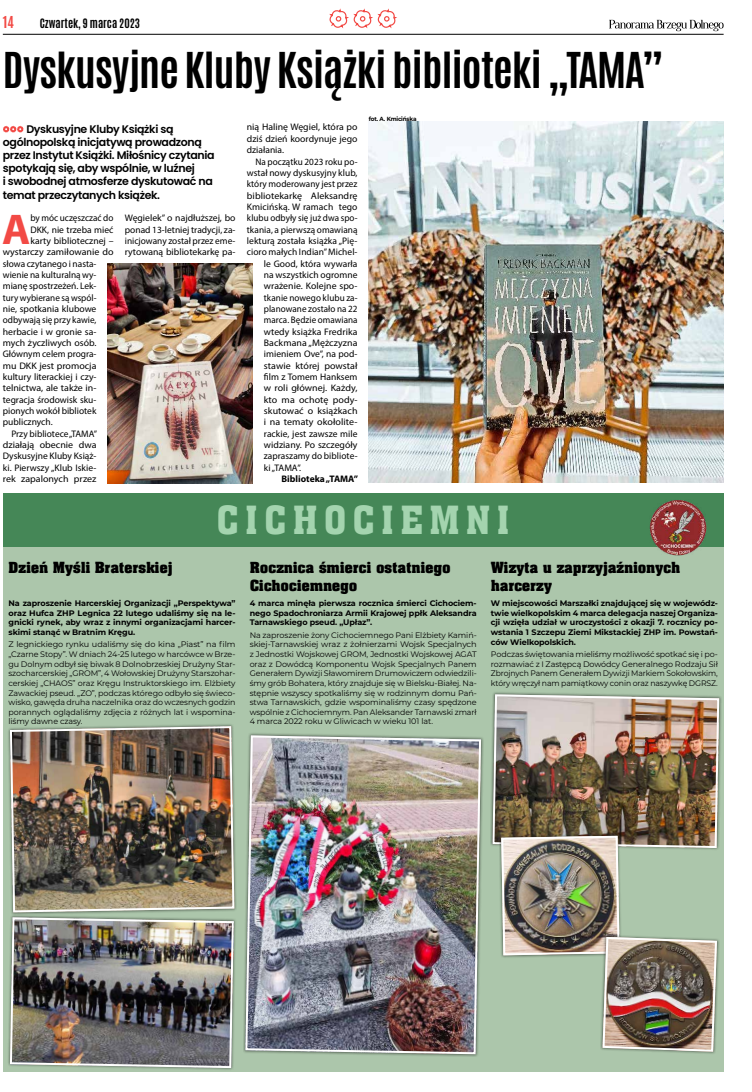
<style>
.page{position:relative;width:752px;height:1092px;background:#fff}
.page>*{position:absolute;margin:0;border:0;box-sizing:border-box;transform-origin:0 0}
.t1{font:700 43.1px "Myriad Pro";color:#f24a45}
.t2{font:700 42px "Antonio";letter-spacing:-.02em;color:#000}
.t3{font:37.8px "Aachen EU";letter-spacing:.15em;color:#a4d4af}
.t4{font:700 15px/18px "Aachen EU";letter-spacing:-.02em;color:#000}
.t5{font:700 14px "Antonio";color:#f24a45}
.t6{font:600 11px/13.2px "Poppins";letter-spacing:-.03em;color:#000}
.t7{font:700 11px "Antonio";color:#000}
.t8{font:9.5px/11.3px "Myriad Pro";color:#000;text-align:justify}
.t9{font:9.5px "Myriad Pro";color:#000;scale:1.05 1}
.t10{font:9.5px "Myriad Pro";color:#000;scale:.96 1}
.t11{font:9.5px "Myriad Pro";color:#000;scale:1.04 1}
.t12{font:9.5px "Myriad Pro";color:#000;scale:.95 1}
.t13{font:700 9.5px "Myriad Pro";color:#000}
.t14{font:8px/9.6px "Montserrat";letter-spacing:-.01em;color:#000;text-align:justify}
.t15{font:700 8px/9.6px "Montserrat";letter-spacing:-.01em;color:#000;text-align:justify}
.t16{font:700 6px "Montserrat";letter-spacing:-.03em;color:#000;scale:.95 1}
</style>
<div class="page">
<svg style="left:609px;top:20px;width:114px;height:11px"></svg>
<hr style="left:3px;top:34px;width:720px;height:1px;background:#000">
<svg style="left:329px;top:8px;width:68px;height:21px"></svg>
<svg style="left:3px;top:125px;width:21px;height:8px"></svg>
<img style="left:108px;top:264px;width:144px;height:219px">
<img style="left:369px;top:122px;width:354px;height:360px">
<div style="left:3px;top:547px;width:720px;height:524px;background:#acc6ab"></div>
<div style="left:3px;top:493px;width:720px;height:54px;background:#458757"></div>
<img style="left:649px;top:500px;width:57px;height:56px">
<div style="left:7px;top:723px;width:230px;height:192px;background:#000;opacity:.5"></div>
<img style="left:9px;top:725px;width:226px;height:188px">
<div style="left:7px;top:914px;width:229px;height:156px;background:#000;opacity:.5"></div>
<img style="left:9px;top:916px;width:226px;height:152px">
<img style="left:244px;top:734px;width:238px;height:321px">
<div style="left:489px;top:691px;width:232px;height:159px;background:#000;opacity:.5"></div>
<img style="left:491px;top:693px;width:228px;height:156px">
<div style="left:498px;top:833px;width:124px;height:125px;background:#000;opacity:.5"></div>
<img style="left:501px;top:835px;width:118px;height:120px">
<div style="left:501px;top:835px;width:118px;height:120px;border:2px solid #fff;border-radius:2px"></div>
<div style="left:599px;top:934px;width:120px;height:120px;background:#000;opacity:.5"></div>
<img style="left:602px;top:936px;width:114px;height:115px">
<div style="left:602px;top:936px;width:114px;height:115px;border:2px solid #fff;border-radius:4px"></div>
<h3 class="t5" style="left:3px;top:12px;width:13px">14</h3>
<h3 class="t7" style="left:40px;top:16px;width:102px">Czwartek, 9 marca 2023</h3>
<h2 class="t2" style="left:3px;top:40px;width:662px">Dyskusyjne Kluby Książki biblioteki „TAMA”</h2>
<h3 class="t6" style="left:3px;top:122px;width:213px;text-indent:23px">Dyskusyjne Kluby Książki są ogólnopolską inicjatywą prowadzoną przez Instytut Książki. Miłośnicy czytania spotykają się, aby wspólnie, w luźnej<br>i swobodnej atmosferze dyskutować na temat przeczytanych książek.</h3>
<p class="t16" style="left:369px;top:114px;width:52px">fot. A. Kmicińska</p>
<p class="t8" style="left:247px;top:121px;width:112px">nią Halinę Węgiel, która po dziś dzień koordynuje jego działania.</p>
<p class="t10" style="left:255px;top:155px;width:108px">Na początku 2023 roku po-</p>
<p class="t8" style="left:247px;top:167px;width:112px">wstał nowy dyskusyjny klub,</p>
<p class="t10" style="left:247px;top:178px;width:117px">który moderowany jest przez</p>
<p class="t9" style="left:247px;top:189px;width:107px">bibliotekarkę Aleksandrę</p>
<p class="t8" style="left:247px;top:201px;width:112px">Kmicińską. W ramach tego</p>
<p class="t12" style="left:247px;top:212px;width:118px">klubu odbyły się już dwa spo-</p>
<p class="t8" style="left:247px;top:223px;width:112px">tkania, a pierwszą omawianą</p>
<p class="t8" style="left:247px;top:235px;width:112px">lekturą została książka „Pię-</p>
<p class="t8" style="left:247px;top:246px;width:112px">cioro małych Indian” Michel-</p>
<p class="t8" style="left:264px;top:257px;width:95px">le Good, która wywarła</p>
<p class="t8" style="left:264px;top:269px;width:95px">na wszystkich ogromne</p>
<p class="t8" style="left:264px;top:280px;width:95px">wrażenie. Kolejne spo-</p>
<p class="t10" style="left:264px;top:291px;width:99px">tkanie nowego klubu za-</p>
<p class="t10" style="left:264px;top:303px;width:99px">planowane zostało na 22</p>
<p class="t12" style="left:264px;top:314px;width:100px">marca. Będzie omawiana</p>
<p class="t8" style="left:264px;top:326px;width:95px">wtedy książka Fredrika</p>
<p class="t11" style="left:264px;top:337px;width:91px">Backmana „Mężczyzna</p>
<p class="t8" style="left:264px;top:348px;width:95px">imieniem Ove”, na pod-</p>
<p class="t9" style="left:264px;top:359px;width:91px">stawie której powstał</p>
<p class="t8" style="left:264px;top:371px;width:95px">film z Tomem Hanksem</p>
<p class="t9" style="left:264px;top:382px;width:91px">w roli głównej. Każdy,</p>
<p class="t9" style="left:264px;top:393px;width:91px">kto ma ochotę pody-</p>
<p class="t9" style="left:264px;top:405px;width:91px">skutować o książkach</p>
<p class="t9" style="left:264px;top:416px;width:91px">i na tematy okołolite-</p>
<p class="t8" style="left:264px;top:428px;width:95px">rackie, jest zawsze mile</p>
<p class="t8" style="left:264px;top:439px;width:95px">widziany. Po szczegóły</p>
<p class="t8" style="left:264px;top:450px;width:95px">zapraszamy do bibliote-</p>
<p class="t8" style="left:264px;top:462px;width:39px">ki „TAMA”.</p>
<p class="t13" style="left:281px;top:473px;width:78px">Biblioteka „TAMA”</p>
<h1 class="t1" style="left:2px;top:201px;width:30px">A</h1>
<p class="t8" style="left:30px;top:212px;width:84px">by móc uczęszczać do</p>
<p class="t8" style="left:125px;top:212px;width:112px">Węgielek” o najdłuższej, bo ponad 13-letniej tradycji, za&shy;inicjowany został przez eme&shy;rytowaną bibliotekarkę pa-</p>
<p class="t8" style="left:30px;top:223px;width:84px">DKK, nie trzeba mieć</p>
<p class="t8" style="left:30px;top:235px;width:84px">karty bibliotecznej –</p>
<p class="t9" style="left:3px;top:246px;width:107px">wystarczy zamiłowanie do</p>
<p class="t8" style="left:3px;top:257px;width:95px">słowa czytanego i nasta-</p>
<p class="t8" style="left:3px;top:269px;width:95px">wienie na kulturalną wy-</p>
<p class="t8" style="left:3px;top:280px;width:95px">mianę spostrzeżeń. Lek-</p>
<p class="t10" style="left:3px;top:291px;width:99px">tury wybierane są wspól-</p>
<p class="t8" style="left:3px;top:303px;width:95px">nie, spotkania klubowe</p>
<p class="t8" style="left:3px;top:314px;width:95px">odbywają się przy kawie,</p>
<p class="t8" style="left:3px;top:326px;width:95px">herbacie i w gronie sa-</p>
<p class="t8" style="left:3px;top:337px;width:95px">mych życzliwych osób.</p>
<p class="t8" style="left:3px;top:348px;width:95px">Głównym celem progra-</p>
<p class="t11" style="left:3px;top:359px;width:91px">mu DKK jest promocja</p>
<p class="t8" style="left:3px;top:371px;width:95px">kultury literackiej i czy-</p>
<p class="t11" style="left:3px;top:382px;width:91px">telnictwa, ale także in-</p>
<p class="t8" style="left:3px;top:394px;width:95px">tegracja środowisk sku-</p>
<p class="t8" style="left:3px;top:405px;width:95px">pionych wokół bibliotek</p>
<p class="t8" style="left:3px;top:416px;width:51px">publicznych.</p>
<p class="t8" style="left:11px;top:428px;width:87px">Przy bibliotece „TAMA”</p>
<p class="t9" style="left:3px;top:439px;width:91px">działają obecnie dwa</p>
<p class="t8" style="left:3px;top:450px;width:95px">Dyskusyjne Kluby Książ-</p>
<p class="t8" style="left:3px;top:462px;width:95px">ki. Pierwszy „Klub Iskie-</p>
<p class="t9" style="left:3px;top:473px;width:91px">rek zapalonych przez</p>
<h3 class="t3" style="left:216px;top:495px;width:295px">CICHOCIEMNI</h3>
<h3 class="t4" style="left:9px;top:558px;width:166px">Dzień Myśli Braterskiej</h3>
<h3 class="t4" style="left:249px;top:558px;width:202px">Rocznica śmierci ostatniego<br>Cichociemnego</h3>
<h3 class="t4" style="left:490px;top:558px;width:191px">Wizyta u zaprzyjaźnionych harcerzy</h3>
<p class="t15" style="left:9px;top:598px;width:228px">Na zaproszenie Harcerskiej Organizacji „Perspektywa” oraz Hufca ZHP Legnica 22 lutego udaliśmy się na le&shy;gnicki rynek, aby wraz z innymi organizacjami harcer&shy;skimi stanąć w Bratnim Kręgu.</p>
<p class="t14" style="left:9px;top:639px;width:228px">Z legnickiego rynku udaliśmy się do kina „Piast” na film „Czarne Stopy”. W dniach 24-25 lutego w harcówce w Brze&shy;gu Dolnym odbył się biwak 8 Dolnobrzeskiej Drużyny Star&shy;szocharcerskiej „GROM”, 4 Wołowskiej Drużyny Starszohar&shy;cerskiej „CHAOS” oraz Kręgu Instruktorskiego im. Elżbiety Zawackiej pseud. „ZO”, podczas którego odbyło się świeco&shy;wisko, gawęda druha naczelnika oraz do wczesnych godzin porannych oglądaliśmy zdjęcia z różnych lat i wspomina&shy;liśmy dawne czasy.</p>
<p class="t15" style="left:249px;top:598px;width:228px">4 marca minęła pierwsza rocznica śmierci Cichociem&shy;nego Spadochroniarza Armii Krajowej ppłk Aleksandra Tarnawskiego pseud. „Upłaz”.</p>
<p class="t14" style="left:249px;top:630px;width:228px">Na zaproszenie żony Cichociemnego Pani Elżbiety Kamiń&shy;skiej-Tarnawskiej wraz z żołnierzami Wojsk Specjalnych z Jednostki Wojskowej GROM, Jednostki Wojskowej AGAT oraz z Dowódcą Komponentu Wojsk Specjalnych Panem Generałem Dywizji Sławomirem Drumowiczem odwiedzili&shy;śmy grób Bohatera, który znajduje się w Bielsku-Białej. Na&shy;stępnie wszyscy spotkaliśmy się w rodzinnym domu Pań&shy;stwa Tarnawskich, gdzie wspominaliśmy czasy spędzone wspólnie z Cichociemnym. Pan Aleksander Tarnawski zmarł 4 marca 2022 roku w Gliwicach w wieku 101 lat.</p>
<p class="t15" style="left:490px;top:598px;width:228px">W miejscowości Marszałki znajdującej się w wojewódz&shy;twie wielkopolskim 4 marca delegacja naszej Organiza&shy;cji wzięła udział w uroczystości z okazji 7. rocznicy po&shy;wstania 1 Szczepu Ziemi Mikstackiej ZHP im. Powstań&shy;ców Wielkopolskich.</p>
<p class="t14" style="left:490px;top:649px;width:228px">Podczas świętowania mieliśmy możliwość spotkać się i po&shy;rozmawiać z I Zastępcą Dowódcy Generalnego Rodzaju Sił Zbrojnych Panem Generałem Dywizji Markiem Sokołowskim, który wręczył nam pamiątkowy conin oraz naszywkę DGRSZ.</p>
</div>
